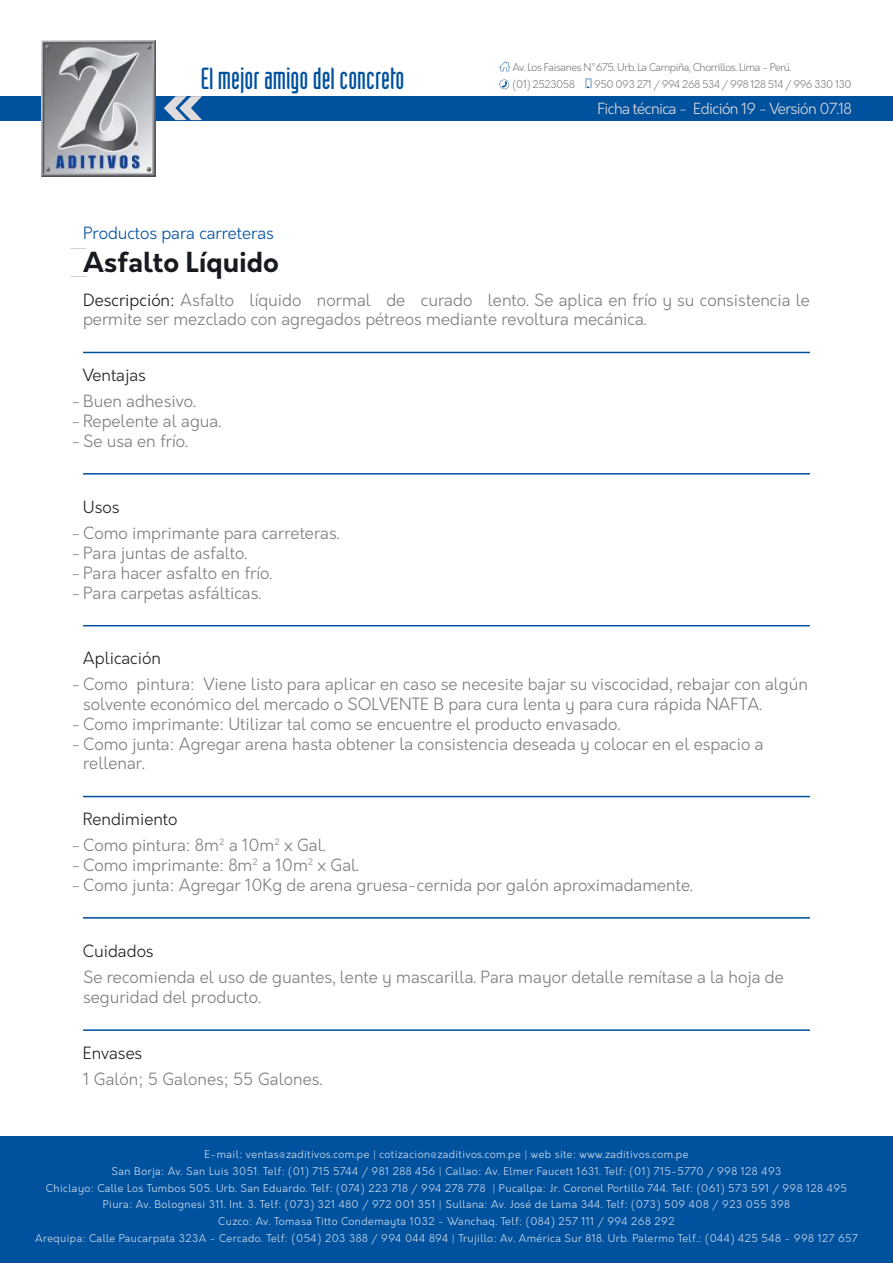
<style>
.page{position:relative;width:893px;height:1263px;background:#fff}
.page>*{position:absolute;margin:0;border:0;box-sizing:border-box;transform-origin:0 0}
.t1{font:30px "Industria LT Std Solid";color:#00519e}
.t2{font:700 27px "Orkney";color:#171b1f}
.t3{font:300 16.5px/19.8px "Orkney";color:#7d7c7e}
.t4{font:300 16.5px "Orkney";color:#241f1f}
.t5{font:300 16.5px "Orkney";color:#00519e}
.t6{font:300 15px "Orkney";letter-spacing:-.04em;color:#e0dbdd}
.t7{font:300 10.5px/16.8px "Orkney";letter-spacing:.04em;color:rgb(241 244 248/.9);text-align:center}
.t8{font:300 10.5px/16.8px "Orkney";letter-spacing:-.04em;color:#7d7c7e}
.s1{color:#181b1f}
</style>
<div class="page">
<hr style="left:83px;top:352px;width:727px;height:1px;background:#00519e">
<hr style="left:83px;top:473px;width:727px;height:2px;background:#00519e">
<hr style="left:83px;top:625px;width:727px;height:1px;background:#00519e">
<hr style="left:83px;top:796px;width:727px;height:1px;background:#00519e">
<hr style="left:83px;top:1029px;width:727px;height:2px;background:#00519e">
<hr style="left:83px;top:917px;width:727px;height:2px;background:#00519e">
<div style="left:0;top:96px;width:893px;height:24px;background:#00519e"></div>
<svg style="left:164px;top:96px;width:38px;height:24px"></svg>
<img style="left:41px;top:40px;width:115px;height:136px">
<svg style="left:134px;top:142px;width:4px;height:4px"></svg>
<svg style="left:585px;top:78px;width:6px;height:10px"></svg>
<svg style="left:499px;top:61px;width:11px;height:10px"></svg>
<svg style="left:499px;top:80px;width:10px;height:9px"></svg>
<div style="left:0;top:1137px;width:893px;height:126px;background:#00519e"></div>
<h1 class="t1" style="left:201px;top:62px;width:205px">El mejor amigo del concreto</h1>
<p class="t5" style="left:83px;top:222px;width:192px">Productos para carreteras</p>
<p class="t8" style="left:512px;top:59px;width:280px">Av. Los Faisanes N°675. Urb. La Campiña, Chorrillos. Lima - Perú. (01) 2523058</p>
<p class="t8" style="left:594px;top:76px;width:259px">950 093 271 / 994 268 534 / 998 128 514 / 996 330 130</p>
<p class="t6" style="left:597px;top:99px;width:256px">Ficha técnica - Edición 19 - Versión 07.18</p>
<h2 class="t2" style="left:83px;top:244px;width:197px">Asfalto Líquido</h2>
<p class="t3" style="left:83px;top:290px;width:728px"><span class="s1">Descripción:</span> Asfalto líquido normal de curado lento. Se aplica en frío y su consistencia le permite ser mezclado con agregados pétreos mediante revoltura mecánica.</p>
<p class="t4" style="left:83px;top:365px;width:65px">Ventajas</p>
<p class="t3" style="left:72px;top:392px;width:126px">- Buen adhesivo.</p>
<p class="t3" style="left:72px;top:411px;width:151px">- Repelente al agua.</p>
<p class="t3" style="left:72px;top:431px;width:118px">- Se usa en frío.</p>
<p class="t4" style="left:83px;top:497px;width:38px">Usos</p>
<p class="t3" style="left:72px;top:524px;width:270px">- Como imprimante para carreteras.</p>
<p class="t3" style="left:72px;top:543px;width:177px">- Para juntas de asfalto.</p>
<p class="t3" style="left:72px;top:563px;width:202px">- Para hacer asfalto en frío.</p>
<p class="t3" style="left:72px;top:583px;width:191px">- Para carpetas asfálticas.</p>
<p class="t4" style="left:83px;top:648px;width:80px">Aplicación</p>
<p class="t3" style="left:83px;top:694px;width:681px">solvente económico del mercado o SOLVENTE B para cura lenta y para cura rápida NAFTA.</p>
<p class="t3" style="left:72px;top:675px;width:738px">- Como pintura: Viene listo para aplicar en caso se necesite bajar su viscocidad, rebajar con algún</p>
<p class="t3" style="left:72px;top:714px;width:550px">- Como imprimante: Utilizar tal como se encuentre el producto envasado.</p>
<p class="t3" style="left:72px;top:734px;width:693px">- Como junta: Agregar arena hasta obtener la consistencia deseada y colocar en el espacio a</p>
<p class="t3" style="left:83px;top:754px;width:63px">rellenar.</p>
<p class="t4" style="left:83px;top:809px;width:96px">Rendimiento</p>
<p class="t3" style="left:72px;top:836px;width:256px">- Como pintura: 8m² a 10m² x Gal.</p>
<p class="t3" style="left:72px;top:855px;width:289px">- Como imprimante: 8m² a 10m² x Gal.</p>
<p class="t3" style="left:72px;top:875px;width:623px">- Como junta: Agregar 10Kg de arena gruesa-cernida por galón aproximadamente.</p>
<p class="t4" style="left:83px;top:941px;width:72px">Cuidados</p>
<p class="t3" style="left:83px;top:968px;width:702px">Se recomienda el uso de guantes, lente y mascarilla. Para mayor detalle remítase a la hoja de seguridad del producto.</p>
<p class="t4" style="left:83px;top:1042px;width:61px">Envases</p>
<p class="t3" style="left:83px;top:1069px;width:241px">1 Galón; 5 Galones; 55 Galones.</p>
<p class="t7" style="left:35px;top:1146px;width:824px">E-mail: ventas@zaditivos.com.pe | cotizacion@zaditivos.com.pe | web site: www.zaditivos.com.pe<br>San Borja: Av. San Luis 3051. Telf: (01) 715 5744 / 981 288 456 | Callao: Av. Elmer Faucett 1631. Telf: (01) 715-5770 / 998 128 493<br>Chiclayo: Calle Los Tumbos 505. Urb. San Eduardo. Telf: (074) 223 718 / 994 278 778 | Pucallpa: Jr. Coronel Portillo 744. Telf: (061) 573 591 / 998 128 495<br>Piura: Av. Bolognesi 311. Int. 3. Telf: (073) 321 480 / 972 001 351 | Sullana: Av. José de Lama 344. Telf: (073) 509 408 / 923 055 398<br>Cuzco: Av. Tomasa Titto Condemayta 1032 - Wanchaq. Telf: (084) 257 111 / 994 268 292<br>Arequipa: Calle Paucarpata 323A - Cercado. Telf: (054) 203 388 / 994 044 894 | Trujillo: Av. América Sur 818. Urb. Palermo Telf.: (044) 425 548 - 998 127 657</p>
</div>
